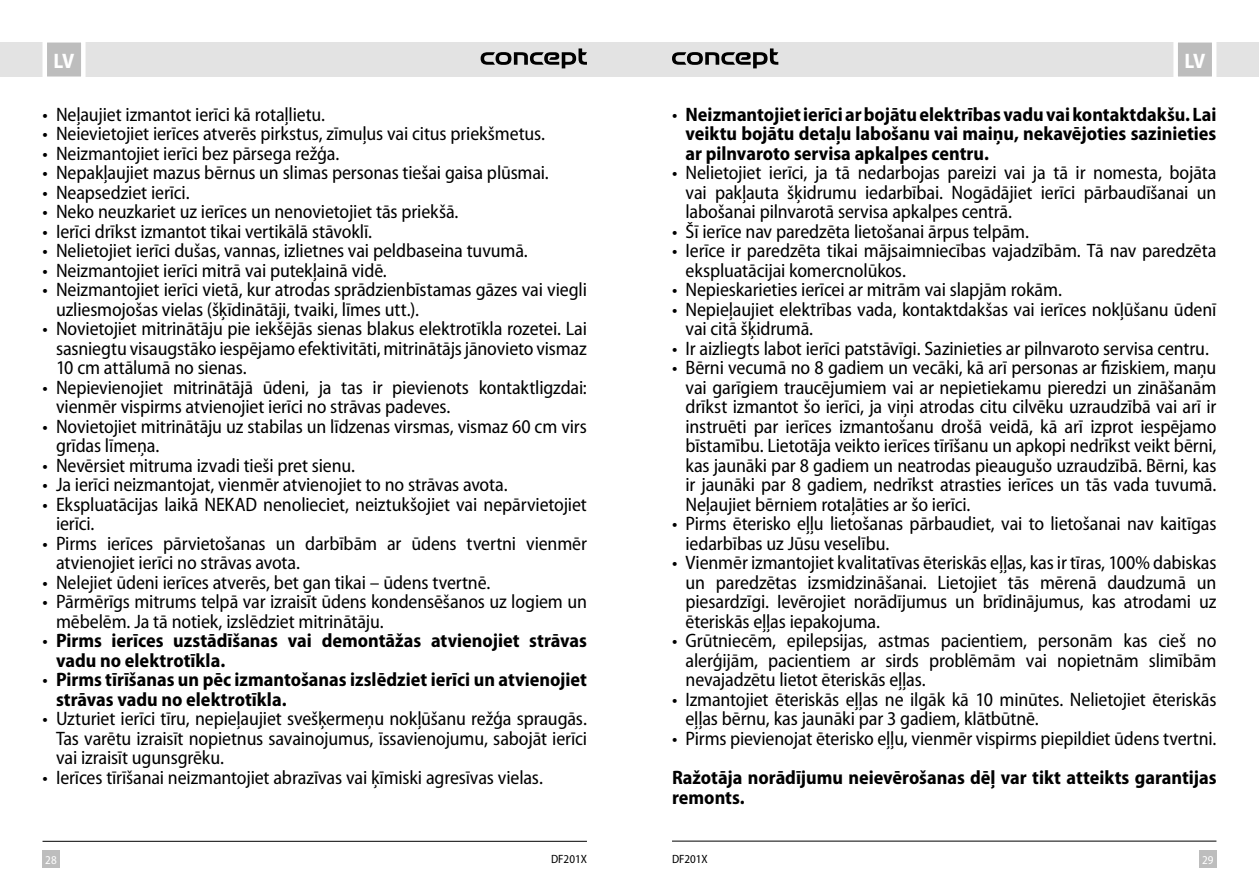
<style>
.page{position:relative;width:1259px;height:893px;background:#fff}
.page>*{position:absolute;margin:0;border:0;box-sizing:border-box;transform-origin:0 0}
.t1{font:700 semi-condensed 21px "Myriad Pro";color:#fff}
.t2{font:semi-condensed 19.5px/19.5px "Myriad Pro";letter-spacing:-.01em;color:#000}
.Odrážky-moje_norm{font:700 semi-condensed 19.5px/19.5px "Myriad Pro";color:#000}
.t3{font:semi-condensed 12px "Myriad Pro";color:#000}
.t4{font:semi-condensed 12px "Myriad Pro";color:#fff}
.s1{font-weight:400}
</style>
<div class="page">
<div style="left:629px;top:43px;width:630px;height:34px;background:#e3e3e3"></div>
<div style="left:0;top:43px;width:629px;height:34px;background:#e3e3e3"></div>
<div style="left:43px;top:850px;width:17px;height:17px;background:#bdbdbd"></div>
<div style="left:1199px;top:850px;width:17px;height:17px;background:#bdbdbd"></div>
<svg style="left:1171px;top:42px;width:47px;height:35px"></svg>
<svg style="left:40px;top:42px;width:48px;height:35px"></svg>
<hr style="left:672px;top:841px;width:544px;height:1px;background:#000">
<hr style="left:43px;top:841px;width:544px;height:1px;background:#000">
<svg style="left:480px;top:48px;width:107px;height:20px"></svg>
<svg style="left:672px;top:48px;width:106px;height:20px"></svg>
<p class="t1" style="left:54px;top:50px;width:22px">LV</p>
<p class="t1" style="left:1184px;top:50px;width:22px">LV</p>
<p class="t2" style="left:43px;top:105px;width:284px">• Neļaujiet izmantot ierīci kā rotaļlietu.</p>
<p class="t2" style="left:43px;top:125px;width:504px">• Neievietojiet ierīces atverēs pirkstus, zīmuļus vai citus priekšmetus.</p>
<p class="t2" style="left:43px;top:144px;width:298px">• Neizmantojiet ierīci bez pārsega režģa.</p>
<p class="t2" style="left:43px;top:164px;width:508px">• Nepakļaujiet mazus bērnus un slimas personas tiešai gaisa plūsmai.</p>
<p class="t2" style="left:43px;top:183px;width:149px">• Neapsedziet ierīci.</p>
<p class="t2" style="left:43px;top:203px;width:417px">• Neko neuzkariet uz ierīces un nenovietojiet tās priekšā.</p>
<p class="t2" style="left:43px;top:222px;width:331px">• Ierīci drīkst izmantot tikai vertikālā stāvoklī.</p>
<p class="t2" style="left:43px;top:242px;width:487px">• Nelietojiet ierīci dušas, vannas, izlietnes vai peldbaseina tuvumā.</p>
<p class="t2" style="left:43px;top:261px;width:346px">• Neizmantojiet ierīci mitrā vai putekļainā vidē.</p>
<p class="t2" style="left:56px;top:281px;width:532px;text-indent:-14px">• Neizmantojiet ierīci vietā, kur atrodas sprādzienbīstamas gāzes vai viegli uzliesmojošas vielas (šķīdinātāji, tvaiki, līmes utt.).</p>
<p class="t2" style="left:56px;top:320px;width:532px;text-align:justify;text-indent:-14px">• Novietojiet mitrinātāju pie iekšējās sienas blakus elektrotīkla rozetei. Lai sasniegtu visaugstāko iespējamo efektivitāti, mitrinātājs jānovieto vismaz 10 cm attālumā no sienas.</p>
<p class="t2" style="left:56px;top:378px;width:532px;text-indent:-14px">• Nepievienojiet mitrinātājā ūdeni, ja tas ir pievienots kontaktligzdai: vienmēr vispirms atvienojiet ierīci no strāvas padeves.</p>
<p class="t2" style="left:56px;top:417px;width:532px;text-indent:-14px">• Novietojiet mitrinātāju uz stabilas un līdzenas virsmas, vismaz 60 cm virs grīdas līmeņa.</p>
<p class="t2" style="left:43px;top:456px;width:314px">• Nevērsiet mitruma izvadi tieši pret sienu.</p>
<p class="t2" style="left:43px;top:476px;width:467px">• Ja ierīci neizmantojat, vienmēr atvienojiet to no strāvas avota.</p>
<p class="t2" style="left:56px;top:495px;width:532px;text-indent:-14px">• Ekspluatācijas laikā NEKAD nenolieciet, neiztukšojiet vai nepārvietojiet ierīci.</p>
<p class="t2" style="left:56px;top:534px;width:532px;text-indent:-14px">• Pirms ierīces pārvietošanas un darbībām ar ūdens tvertni vienmēr atvienojiet ierīci no strāvas avota.</p>
<p class="t2" style="left:43px;top:573px;width:449px">• Nelejiet ūdeni ierīces atverēs, bet gan tikai – ūdens tvertnē.</p>
<p class="t2" style="left:56px;top:593px;width:532px;text-indent:-14px">• Pārmērīgs mitrums telpā var izraisīt ūdens kondensēšanos uz logiem un mēbelēm. Ja tā notiek, izslēdziet mitrinātāju.</p>
<p class="Odrážky-moje_norm" style="left:56px;top:631px;width:532px;text-indent:-14px"><span class="s1">•</span> Pirms ierīces uzstādīšanas vai demontāžas atvienojiet strāvas vadu no elektrotīkla.</p>
<p class="Odrážky-moje_norm" style="left:56px;top:670px;width:532px;text-indent:-14px"><span class="s1">•</span> Pirms tīrīšanas un pēc izmantošanas izslēdziet ierīci un atvienojiet strāvas vadu no elektrotīkla.</p>
<p class="t2" style="left:56px;top:710px;width:532px;text-align:justify;text-indent:-14px">• Uzturiet ierīci tīru, nepieļaujiet svešķermeņu nokļūšanu režģa spraugās.<br>Tas varētu izraisīt nopietnus savainojumus, īssavienojumu, sabojāt ierīci vai izraisīt ugunsgrēku.</p>
<p class="t2" style="left:43px;top:768px;width:502px">• Ierīces tīrīšanai neizmantojiet abrazīvas vai ķīmiski agresīvas vielas.</p>
<p class="Odrážky-moje_norm" style="left:685px;top:105px;width:532px;text-align:justify;text-indent:-14px"><span class="s1">•</span> Neizmantojiet ierīci ar bojātu elektrības vadu vai kontaktdakšu. Lai veiktu bojātu detaļu labošanu vai maiņu, nekavējoties sazinieties ar pilnvaroto servisa apkalpes centru.</p>
<p class="t2" style="left:685px;top:164px;width:532px;text-align:justify;text-indent:-14px">• Nelietojiet ierīci, ja tā nedarbojas pareizi vai ja tā ir nomesta, bojāta vai pakļauta šķidrumu iedarbībai. Nogādājiet ierīci pārbaudīšanai un labošanai pilnvarotā servisa apkalpes centrā.</p>
<p class="t2" style="left:672px;top:222px;width:358px">• Šī ierīce nav paredzēta lietošanai ārpus telpām.</p>
<p class="t2" style="left:685px;top:242px;width:532px;text-indent:-14px">• Ierīce ir paredzēta tikai mājsaimniecības vajadzībām. Tā nav paredzēta ekspluatācijai komercnolūkos.</p>
<p class="t2" style="left:672px;top:281px;width:391px">• Nepieskarieties ierīcei ar mitrām vai slapjām rokām.</p>
<p class="t2" style="left:685px;top:300px;width:532px;text-indent:-14px">• Nepieļaujiet elektrības vada, kontaktdakšas vai ierīces nokļūšanu ūdenī vai citā šķidrumā.</p>
<p class="t2" style="left:672px;top:339px;width:538px">• Ir aizliegts labot ierīci patstāvīgi. Sazinieties ar pilnvaroto servisa centru.</p>
<p class="t2" style="left:685px;top:359px;width:532px;text-align:justify;text-indent:-14px">• Bērni vecumā no 8 gadiem un vecāki, kā arī personas ar fiziskiem, maņu vai garīgiem traucējumiem vai ar nepietiekamu pieredzi un zināšanām drīkst izmantot šo ierīci, ja viņi atrodas citu cilvēku uzraudzībā vai arī ir instruēti par ierīces izmantošanu drošā veidā, kā arī izprot iespējamo bīstamību. Lietotāja veikto ierīces tīrīšanu un apkopi nedrīkst veikt bērni, kas jaunāki par 8 gadiem un neatrodas pieaugušo uzraudzībā. Bērni, kas ir jaunāki par 8 gadiem, nedrīkst atrasties ierīces un tās vada tuvumā.<br>Neļaujiet bērniem rotaļāties ar šo ierīci.</p>
<p class="t2" style="left:685px;top:515px;width:532px;text-indent:-14px">• Pirms ēterisko eļļu lietošanas pārbaudiet, vai to lietošanai nav kaitīgas iedarbības uz Jūsu veselību.</p>
<p class="t2" style="left:685px;top:554px;width:532px;text-align:justify;text-indent:-14px">• Vienmēr izmantojiet kvalitatīvas ēteriskās eļļas, kas ir tīras, 100% dabiskas un paredzētas izsmidzināšanai. Lietojiet tās mērenā daudzumā un piesardzīgi. Ievērojiet norādījumus un brīdinājumus, kas atrodami uz ēteriskās eļļas iepakojuma.</p>
<p class="t2" style="left:685px;top:632px;width:532px;text-align:justify;text-indent:-14px">• Grūtniecēm, epilepsijas, astmas pacientiem, personām kas cieš no alerģijām, pacientiem ar sirds problēmām vai nopietnām slimībām nevajadzētu lietot ēteriskās eļļas.</p>
<p class="t2" style="left:685px;top:690px;width:532px;text-indent:-14px">• Izmantojiet ēteriskās eļļas ne ilgāk kā 10 minūtes. Nelietojiet ēteriskās eļļas bērnu, kas jaunāki par 3 gadiem, klātbūtnē.</p>
<p class="t2" style="left:672px;top:729px;width:546px">• Pirms pievienojat ēterisko eļļu, vienmēr vispirms piepildiet ūdens tvertni.</p>
<p class="Odrážky-moje_norm" style="left:672px;top:768px;width:546px">Ražotāja norādījumu neievērošanas dēļ var tikt atteikts garantijas remonts.</p>
<p class="t3" style="left:551px;top:852px;width:37px">DF201X</p>
<p class="t3" style="left:672px;top:852px;width:37px">DF201X</p>
<p class="t4" style="left:45px;top:853px;width:13px">28</p>
<p class="t4" style="left:1202px;top:853px;width:13px">29</p>
</div>
